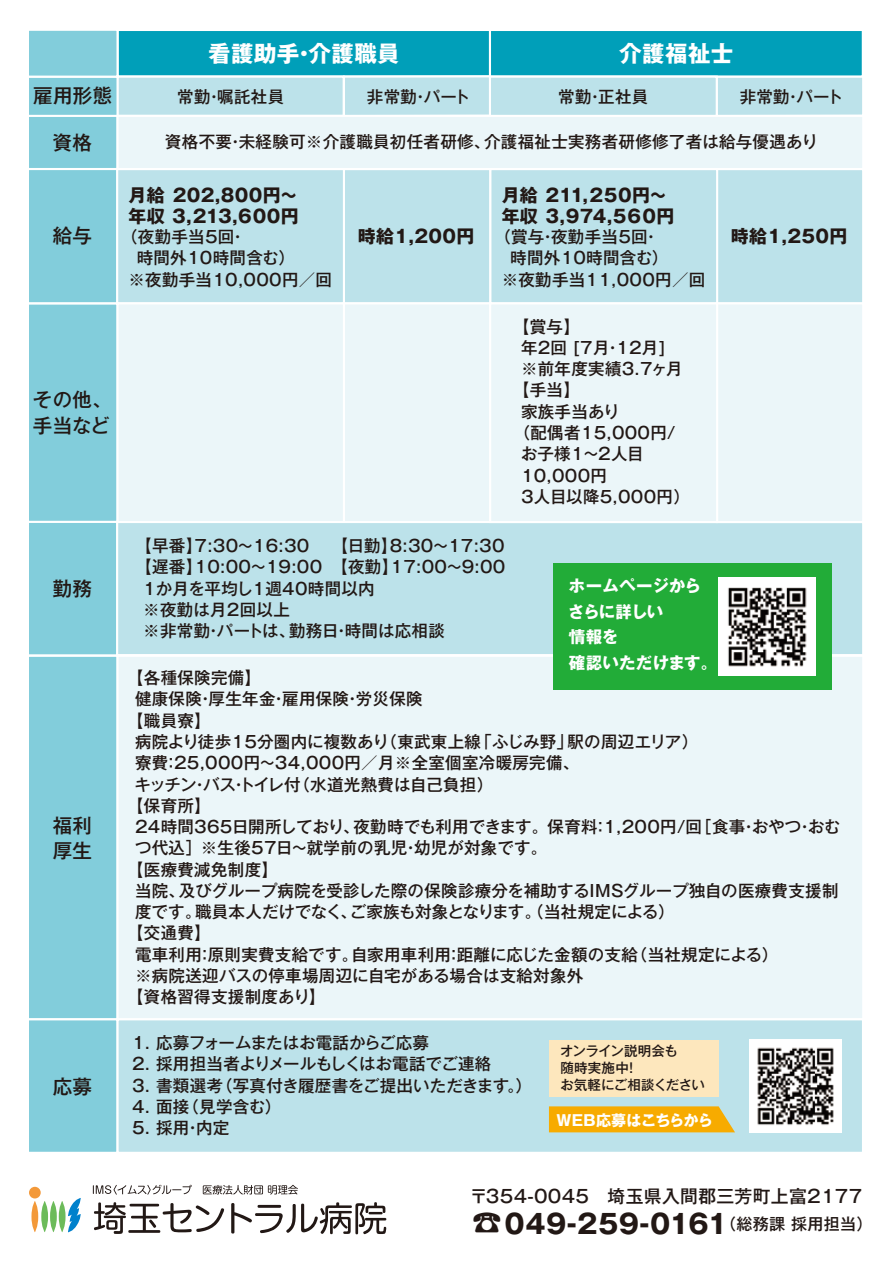
<style>
.page{position:relative;width:893px;height:1263px;background:#fff}
.page>*{position:absolute;margin:0;border:0;box-sizing:border-box;transform-origin:0 0}
.t1{font:700 26.7px "Gothic MB101 Pro";letter-spacing:.02em;color:#221815}
.t2{font:700 22.5px "Gothic MB101 Pro";letter-spacing:.02em;color:#fff}
.t3{font:500 19.5px/25.5px "Gothic MB101 Pro";letter-spacing:.02em;color:#221815}
.t4{font:700 18px/21.3px "Gothic MB101 Pro";letter-spacing:.02em;color:#221815}
.t5{font:500 17.85px "Gothic MB101 Pro";letter-spacing:.02em;color:#221815}
.t6{font:500 16.5px "Gothic MB101 Pro";letter-spacing:.02em;color:#221815}
.t7{font:500 16.5px "Gothic MB101 Pro";color:#221815}
.t8{font:500 16.5px "Gothic MB101 Pro";letter-spacing:-.005em;color:#221815}
.t9{font:700 16.5px/25.5px "Gothic MB101 Pro";letter-spacing:.01em;color:#fff}
.t10{font:500 16.5px "Gothic MB101 Pro";letter-spacing:-.01em;color:#221815}
.t11{font:700 15px "Gothic MB101 Pro";letter-spacing:-.005em;color:#fff}
.t12{font:500 13.5px/17px "Gothic MB101 Pro";color:#221815}
.s1{font-size:30.3px}
</style>
<div class="page">
<div style="left:117px;top:29px;width:374px;height:49px;background:#009fb9;border:2px solid #fff"></div>
<div style="left:116px;top:76px;width:229px;height:41px;background:#bce2ea;border:2px solid #fff"></div>
<div style="left:27px;top:76px;width:92px;height:41px;background:#82cddb;border:2px solid #fff"></div>
<div style="left:27px;top:29px;width:92px;height:49px;background:#82cddb;border:2px solid #fff"></div>
<div style="left:27px;top:115px;width:92px;height:55px;background:#82cddb;border:2px solid #fff"></div>
<div style="left:27px;top:168px;width:92px;height:136px;background:#82cddb;border:2px solid #fff"></div>
<div style="left:27px;top:521px;width:92px;height:135px;background:#82cddb;border:2px solid #fff"></div>
<div style="left:27px;top:655px;width:92px;height:365px;background:#82cddb;border:2px solid #fff"></div>
<div style="left:27px;top:1018px;width:92px;height:136px;background:#82cddb;border:2px solid #fff"></div>
<div style="left:27px;top:302px;width:92px;height:221px;background:#82cddb;border:2px solid #fff"></div>
<div style="left:343px;top:168px;width:148px;height:136px;background:#bce2ea;border:2px solid #fff"></div>
<div style="left:716px;top:168px;width:148px;height:136px;background:#bce2ea;border:2px solid #fff"></div>
<div style="left:116px;top:168px;width:229px;height:136px;background:#bce2ea;border:2px solid #fff"></div>
<div style="left:489px;top:168px;width:229px;height:136px;background:#bce2ea;border:2px solid #fff"></div>
<div style="left:343px;top:302px;width:148px;height:221px;background:#ebf6f9;border:2px solid #fff"></div>
<div style="left:116px;top:302px;width:229px;height:221px;background:#ebf6f9;border:2px solid #fff"></div>
<div style="left:116px;top:521px;width:748px;height:135px;background:#bce2ea;border:2px solid #fff"></div>
<div style="left:116px;top:655px;width:748px;height:365px;background:#ebf6f9;border:2px solid #fff"></div>
<div style="left:116px;top:1018px;width:748px;height:136px;background:#bce2ea;border:2px solid #fff"></div>
<div style="left:116px;top:115px;width:748px;height:55px;background:#ebf6f9;border:2px solid #fff"></div>
<div style="left:344px;top:76px;width:146px;height:40px;background:#bce2ea"></div>
<div style="left:343px;top:75px;width:148px;height:42px;border:2px solid #fff"></div>
<div style="left:717px;top:76px;width:146px;height:40px;background:#bce2ea"></div>
<div style="left:716px;top:75px;width:148px;height:42px;border:2px solid #fff"></div>
<div style="left:489px;top:29px;width:375px;height:49px;background:#009fb9;border:2px solid #fff"></div>
<div style="left:489px;top:76px;width:229px;height:41px;background:#bce2ea;border:2px solid #fff"></div>
<div style="left:716px;top:302px;width:148px;height:221px;background:#ebf6f9;border:2px solid #fff"></div>
<div style="left:489px;top:302px;width:229px;height:221px;background:#ebf6f9;border:2px solid #fff"></div>
<svg style="left:94px;top:1202px;width:130px;height:32px"></svg>
<svg style="left:231px;top:1202px;width:155px;height:32px"></svg>
<div style="left:29px;top:1187px;width:12px;height:11px;background:#f39939;border-radius:50%"></div>
<svg style="left:31px;top:1201px;width:7px;height:31px"></svg>
<svg style="left:41px;top:1201px;width:7px;height:31px"></svg>
<svg style="left:50px;top:1201px;width:7px;height:31px"></svg>
<svg style="left:59px;top:1201px;width:7px;height:31px"></svg>
<svg style="left:68px;top:1198px;width:13px;height:34px"></svg>
<svg style="left:93px;top:1185px;width:99px;height:10px"></svg>
<svg style="left:203px;top:1185px;width:95px;height:9px"></svg>
<img style="left:749px;top:1040px;width:93px;height:92px">
<svg style="left:549px;top:1106px;width:186px;height:26px;background:#f3ae0d"></svg>
<div style="left:549px;top:1040px;width:170px;height:56px;background:#fde7bd"></div>
<div style="left:553px;top:563px;width:279px;height:127px;background:#22ac38"></div>
<img style="left:718px;top:578px;width:98px;height:97px">
<p class="t3" style="left:33px;top:81px;width:81px">雇用形態</p>
<p class="t3" style="left:53px;top:128px;width:41px">資格</p>
<p class="t3" style="left:53px;top:221px;width:41px">給与</p>
<p class="t3" style="left:33px;top:385px;width:81px">その他、手当など</p>
<p class="t3" style="left:53px;top:573px;width:41px">勤務</p>
<p class="t3" style="left:53px;top:810px;width:41px">福利厚生</p>
<p class="t3" style="left:53px;top:1071px;width:41px">応募</p>
<h2 class="t2" style="left:208px;top:34px;width:193px">看護助手・介護職員</h2>
<h2 class="t2" style="left:619px;top:34px;width:116px">介護福祉士</h2>
<p class="t6" style="left:177px;top:83px;width:108px">常勤・嘱託社員</p>
<p class="t6" style="left:367px;top:83px;width:105px">非常勤・パート</p>
<p class="t6" style="left:740px;top:83px;width:105px">非常勤・パート</p>
<p class="t6" style="left:165px;top:128px;width:654px">資格不要・未経験可※介護職員初任者研修、介護福祉士実務者研修修了者は給与優遇あり</p>
<p class="t6" style="left:558px;top:83px;width:92px">常勤・正社員</p>
<p class="t4" style="left:128px;top:182px;width:172px">月給 202,800円～年収 3,213,600円</p>
<p class="t6" style="left:121px;top:223px;width:126px">（夜勤手当5回・</p>
<p class="t6" style="left:137px;top:244px;width:160px">時間外10時間含む）</p>
<p class="t6" style="left:128px;top:266px;width:205px">※夜勤手当10,000円／回</p>
<p class="t4" style="left:502px;top:182px;width:174px">月給 211,250円～年収 3,974,560円</p>
<p class="t6" style="left:494px;top:223px;width:166px">（賞与・夜勤手当5回・</p>
<p class="t6" style="left:510px;top:244px;width:160px">時間外10時間含む）</p>
<p class="t6" style="left:502px;top:266px;width:205px">※夜勤手当11,000円／回</p>
<p class="t4" style="left:358px;top:224px;width:118px">時給1,200円</p>
<p class="t4" style="left:731px;top:224px;width:118px">時給1,250円</p>
<p class="t6" style="left:513px;top:313px;width:69px">【賞与】</p>
<p class="t6" style="left:521px;top:334px;width:146px">年2回 [7月・12月]</p>
<p class="t6" style="left:521px;top:355px;width:163px">※前年度実績3.7ヶ月</p>
<p class="t6" style="left:513px;top:376px;width:69px">【手当】</p>
<p class="t6" style="left:521px;top:398px;width:100px">家族手当あり</p>
<p class="t6" style="left:514px;top:419px;width:163px">（配偶者15,000円/</p>
<p class="t6" style="left:521px;top:440px;width:124px">お子様1～2人目</p>
<p class="t6" style="left:521px;top:461px;width:88px">10,000円</p>
<p class="t6" style="left:521px;top:483px;width:170px">3人目以降5,000円）</p>
<p class="t6" style="left:135px;top:532px;width:371px">【早番】7:30～16:30　 【日勤】8:30～17:30</p>
<p class="t6" style="left:135px;top:553px;width:372px">【遅番】10:00～19:00　【夜勤】17:00～9:00</p>
<p class="t6" style="left:143px;top:575px;width:233px">1か月を平均し1週40時間以内</p>
<p class="t6" style="left:143px;top:596px;width:148px">※夜勤は月2回以上</p>
<p class="t6" style="left:143px;top:617px;width:303px">※非常勤・パートは、勤務日・時間は応相談</p>
<p class="t9" style="left:568px;top:571px;width:151px">ホームページからさらに詳しい<br>情報を<br>確認いただけます。</p>
<p class="t6" style="left:127px;top:664px;width:136px">【各種保険完備】</p>
<p class="t6" style="left:135px;top:685px;width:289px">健康保険・厚生年金・雇用保険・労災保険</p>
<p class="t6" style="left:127px;top:707px;width:86px">【職員寮】</p>
<p class="t6" style="left:135px;top:728px;width:565px">病院より徒歩15分圏内に複数あり（東武東上線「ふじみ野」駅の周辺エリア）</p>
<p class="t6" style="left:135px;top:749px;width:446px">寮費：25,000円～34,000円／月※全室個室冷暖房完備、</p>
<p class="t10" style="left:135px;top:770px;width:360px">キッチン・バス・トイレ付（水道光熱費は自己負担）</p>
<p class="t6" style="left:127px;top:792px;width:86px">【保育所】</p>
<p class="t6" style="left:135px;top:813px;width:707px">24時間365日開所しており、夜勤時でも利用できます。保育料：1,200円/回［食事・おやつ・おむ</p>
<p class="t6" style="left:135px;top:834px;width:414px">つ代込］※生後57日～就学前の乳児・幼児が対象です。</p>
<p class="t6" style="left:127px;top:855px;width:153px">【医療費減免制度】</p>
<p class="t6" style="left:135px;top:877px;width:705px">当院、及びグループ病院を受診した際の保険診療分を補助するIMSグループ独自の医療費支援制</p>
<p class="t8" style="left:135px;top:898px;width:541px">度です。職員本人だけでなく、ご家族も対象となります。（当社規定による）</p>
<p class="t6" style="left:127px;top:919px;width:86px">【交通費】</p>
<p class="t6" style="left:135px;top:941px;width:645px">電車利用：原則実費支給です。自家用車利用：距離に応じた金額の支給（当社規定による）</p>
<p class="t6" style="left:135px;top:962px;width:450px">※病院送迎バスの停車場周辺に自宅がある場合は支給対象外</p>
<p class="t6" style="left:127px;top:983px;width:200px">【資格習得支援制度あり】</p>
<p class="t7" style="left:132px;top:1029px;width:299px">1. 応募フォームまたはお電話からご応募</p>
<p class="t7" style="left:132px;top:1050px;width:361px">2. 採用担当者よりメールもしくはお電話でご連絡</p>
<p class="t6" style="left:132px;top:1072px;width:411px">3. 書類選考（写真付き履歴書をご提出いただきます。）　</p>
<p class="t6" style="left:132px;top:1093px;width:151px">4. 面接（見学含む）</p>
<p class="t6" style="left:132px;top:1114px;width:99px">5. 採用・内定</p>
<p class="t12" style="left:560px;top:1040px;width:146px">オンライン説明会も<br>随時実施中！<br>お気軽にご相談ください</p>
<p class="t11" style="left:557px;top:1108px;width:158px">WEB応募はこちらから</p>
<p class="t5" style="left:470px;top:1181px;width:394px">〒354-0045　埼玉県入間郡三芳町上富2177</p>
<h1 class="t1" style="left:472px;top:1202px;width:402px"><span class="s1">☎</span>049-259-0161<sup>（総務課</sup> <sup>採用担当）</sup></h1>
</div>
